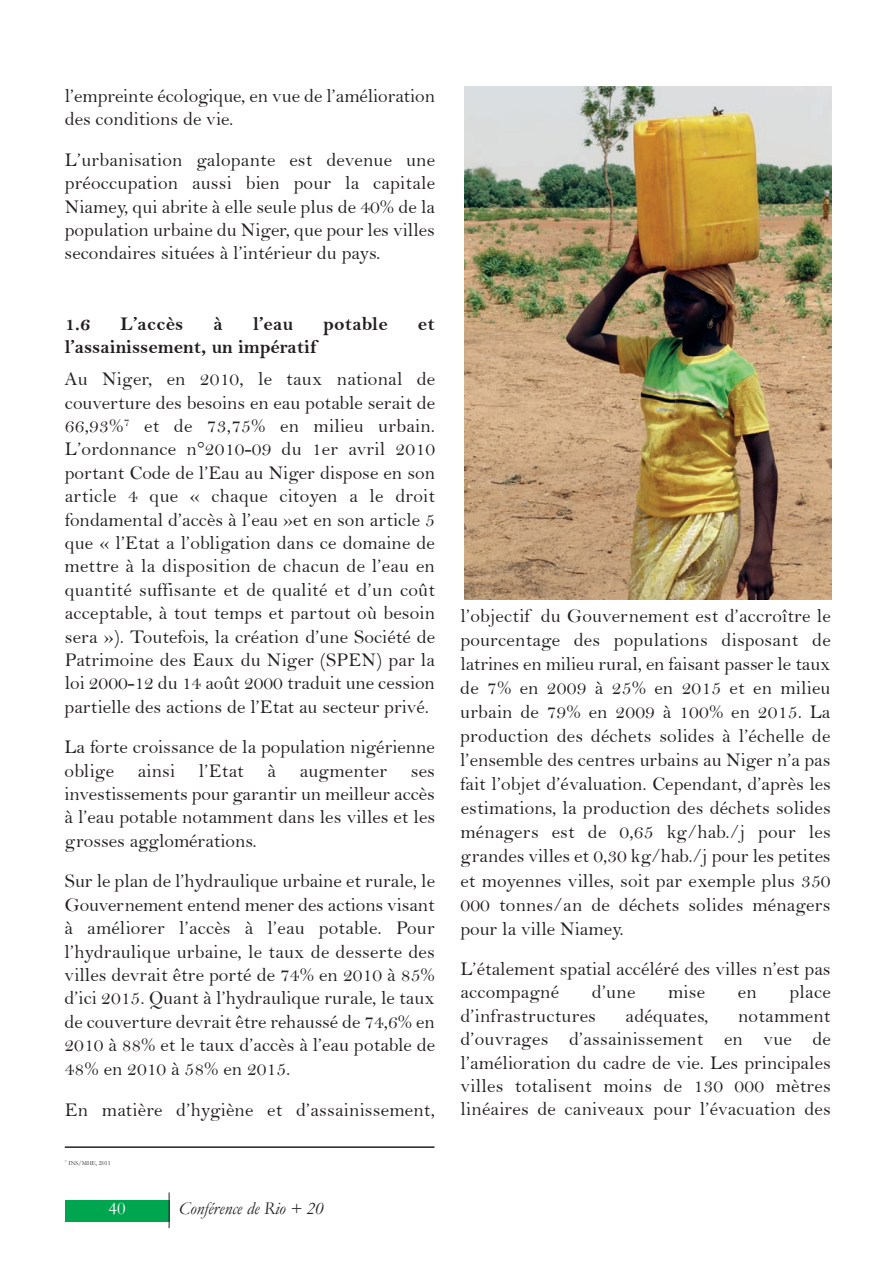
<style>
.page{position:relative;width:894px;height:1265px;background:#fff}
.page>*{position:absolute;margin:0;border:0;box-sizing:border-box;transform-origin:0 0}
.t1{font:19.5px/23.4px "Bell";color:#231f20;text-align:justify}
.t2{font:19.5px "Bell MT Bold";color:#231f20}
.t3{font:italic 18px "Garamond";color:#231f20}
.t4{font:18px "Garamond";color:#fff}
.t5{font:6.3px "Garamond";color:#231f20}
</style>
<div class="page">
<div style="left:65px;top:1200px;width:104px;height:21px;background:#00a54f"></div>
<hr style="left:169px;top:1192px;width:1px;height:36px;background:#231f20">
<img style="left:464px;top:87px;width:366px;height:512px">
<hr style="left:65px;top:1146px;width:369px;height:2px;background:#231f20">
<p class="t1" style="left:65px;top:85px;width:371px">l’empreinte écologique, en vue de l’amélioration des conditions de vie.</p>
<p class="t1" style="left:65px;top:149px;width:372px">L’urbanisation galopante est devenue une préoccupation aussi bien pour la capitale Niamey, qui abrite à elle seule plus de 40% de la population urbaine du Niger, que pour les villes secondaires situées à l’intérieur du pays.</p>
<p class="t2" style="left:65px;top:313px;width:27px">1.6</p>
<p class="t2" style="left:120px;top:313px;width:64px">l’accès</p>
<p class="t2" style="left:213px;top:313px;width:11px">à</p>
<p class="t2" style="left:253px;top:313px;width:42px">l’eau</p>
<p class="t2" style="left:323px;top:313px;width:66px">potable</p>
<p class="t2" style="left:417px;top:313px;width:19px">et</p>
<p class="t2" style="left:65px;top:337px;width:253px">l’assainissement, un impératif</p>
<p class="t1" style="left:65px;top:368px;width:372px">Au Niger, en 2010, le taux national de couverture des besoins en eau potable serait de 66,93%<sup>7</sup> et de 73,75% en milieu urbain.<br>L’ordonnance n°2010-09 du 1er avril 2010 portant Code de l’Eau au Niger dispose en son article 4 que « chaque citoyen a le droit fondamental d’accès à l’eau »et en son article 5 que « l’Etat a l’obligation dans ce domaine de mettre à la disposition de chacun de l’eau en quantité suffisante et de qualité et d’un coût acceptable, à tout temps et partout où besoin sera »). Toutefois, la création d’une Société de Patrimoine des Eaux du Niger (SPEN) par la loi 2000-12 du 14 août 2000 traduit une cession partielle des actions de l’Etat au secteur privé.</p>
<p class="t1" style="left:64px;top:736px;width:372px">La forte croissance de la population nigérienne oblige ainsi l’Etat à augmenter ses investissements pour garantir un meilleur accès à l’eau potable notamment dans les villes et les grosses agglomérations.</p>
<p class="t1" style="left:64px;top:870px;width:372px">Sur le plan de l’hydraulique urbaine et rurale, le Gouvernement entend mener des actions visant à améliorer l’accès à l’eau potable. Pour l’hydraulique urbaine, le taux de desserte des villes devrait être porté de 74% en 2010 à 85% d’ici 2015. Quant à l’hydraulique rurale, le taux de couverture devrait être rehaussé de 74,6% en 2010 à 88% et le taux d’accès à l’eau potable de 48% en 2010 à 58% en 2015.</p>
<p class="t1" style="left:65px;top:1098px;width:371px">En matière d’hygiène et d’assainissement,</p>
<p class="t5" style="left:65px;top:1159px;width:47px"><sup>7</sup> INS/MHE, 2011</p>
<p class="t4" style="left:108px;top:1199px;width:18px">40</p>
<p class="t3" style="left:179px;top:1199px;width:146px">Conférence de Rio + 20</p>
<p class="t1" style="left:460px;top:605px;width:372px;line-height:24px">l’objectif du Gouvernement est d’accroître le pourcentage des populations disposant de latrines en milieu rural, en faisant passer le taux de 7% en 2009 à 25% en 2015 et en milieu urbain de 79% en 2009 à 100% en 2015. La production des déchets solides à l’échelle de l’ensemble des centres urbains au Niger n’a pas fait l’objet d’évaluation. Cependant, d’après les estimations, la production des déchets solides ménagers est de 0,65 kg/hab./j pour les grandes villes et 0,30 kg/hab./j pour les petites et moyennes villes, soit par exemple plus 350<br>000 tonnes/an de déchets solides ménagers pour la ville Niamey.</p>
<p class="t1" style="left:460px;top:958px;width:371px">L’étalement spatial accéléré des villes n’est pas accompagné</p>
<p class="t1" style="left:591px;top:981px;width:45px">d’une</p>
<p class="t1" style="left:668px;top:981px;width:38px">mise</p>
<p class="t1" style="left:737px;top:981px;width:20px">en</p>
<p class="t1" style="left:789px;top:981px;width:42px">place</p>
<p class="t1" style="left:460px;top:1004px;width:137px">d’infrastructures</p>
<p class="t1" style="left:625px;top:1004px;width:84px">adéquates,</p>
<p class="t1" style="left:460px;top:1004px;width:372px;text-indent:277px">notamment d’ouvrages d’assainissement en vue de l’amélioration du cadre de vie. Les principales villes totalisent moins de 130 000 mètres linéaires de caniveaux pour l’évacuation des</p>
</div>
